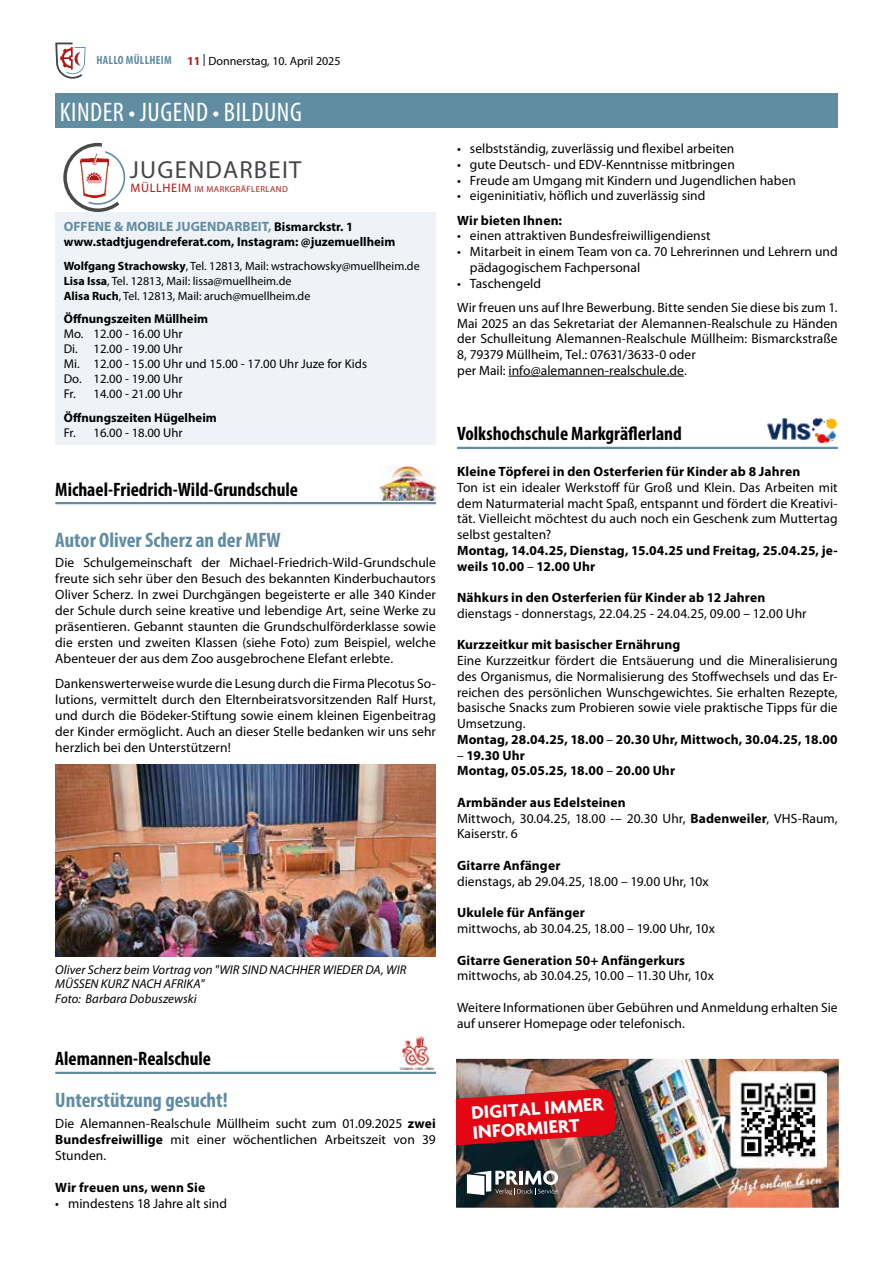
<style>
.page{position:relative;width:893px;height:1263px;background:#fff}
.page>*{position:absolute;margin:0;border:0;box-sizing:border-box;transform-origin:0 0}
.t1{font:condensed 27px "Myriad Pro";letter-spacing:.02em;color:#fff}
.t2{font:24.75px "Myriad Pro";letter-spacing:.05em;color:#444749}
.t3{font:700 condensed 21px "Myriad Pro";color:#618da2}
.t4{font:700 condensed 19.5px "Myriad Pro";color:#000}
.t5{font:700 19.5px/19.5px "Agenda";color:#fff}
.t6{font:13.5px/15.8px "Myriad Pro";letter-spacing:.005em;color:#000}
.t7{font:700 13.5px/15.8px "Myriad Pro";letter-spacing:.01em;color:#000}
.t8{font:700 13.5px "Myriad Pro";color:#618da2}
.t9{font:12.75px/15px "Myriad Pro";color:#000}
.t10{font:italic 12.75px/14.5px "Myriad Pro";letter-spacing:.005em;color:#000}
.t11{font:700 12.75px "Myriad Pro";color:#000}
.t12{font:12px/15px "Myriad Pro";color:#000}
.t13{font:700 condensed 12px "Myriad Pro";letter-spacing:.02em;color:#618da2}
.t14{font:8.7px "Myriad Pro";letter-spacing:.05em;color:#b61615}
.s1{font-weight:700;color:#b61615}
.s2{font-size:12.45px}
.s3{font-size:12.75px;color:#000}
.s4{font-weight:700}
.s5{font-weight:400}
</style>
<div class="page">
<svg style="left:55px;top:43px;width:31px;height:36px"></svg>
<hr style="left:509px;top:376px;width:175px;height:1px;background:#000">
<hr style="left:457px;top:447px;width:381px;height:2px;background:#618da2">
<img style="left:767px;top:418px;width:70px;height:25px">
<div style="left:55px;top:94px;width:783px;height:34px;background:#618da2"></div>
<div style="left:55px;top:213px;width:381px;height:232px;background:#eff2f6"></div>
<svg style="left:63px;top:143px;width:62px;height:69px"></svg>
<hr style="left:55px;top:502px;width:381px;height:2px;background:#618da2">
<img style="left:380px;top:467px;width:56px;height:34px">
<img style="left:55px;top:765px;width:381px;height:191px">
<hr style="left:55px;top:1072px;width:381px;height:2px;background:#618da2">
<img style="left:399px;top:1036px;width:36px;height:34px">
<img style="left:456px;top:1059px;width:383px;height:149px">
<img style="left:708px;top:1071px;width:118px;height:124px">
<svg style="left:467px;top:1170px;width:91px;height:25px"></svg>
<svg style="left:456px;top:1088px;width:160px;height:59px"></svg>
<p class="t13" style="left:96px;top:52px;width:77px">HALLO MÜLLHEIM</p>
<p class="t12" style="left:187px;top:53px;width:155px"><span class="s1">11</span> | Donnerstag, 10. April 2025</p>
<h1 class="t1" style="left:60px;top:96px;width:243px">KINDER • JUGEND • BILDUNG</h1>
<h2 class="t2" style="left:130px;top:154px;width:173px">JUGENDARBEIT</h2>
<p class="t14" style="left:131px;top:184px;width:159px"><span class="s2">MÜLLHEIM</span> IM MARKGRÄFLERLAND</p>
<p class="t8" style="left:64px;top:218px;width:291px">OFFENE &amp; MOBILE JUGENDARBEIT, <span class="s3">Bismarckstr. 1</span></p>
<p class="t11" style="left:64px;top:234px;width:333px">www.stadtjugendreferat.com, Instagram: @juzemuellheim</p>
<p class="t12" style="left:64px;top:258px;width:357px"><span class="s4">Wolfgang Strachowsky</span>, Tel. 12813, Mail: wstrachowsky@muellheim.de<br><span class="s4">Lisa Issa</span>, Tel. 12813, Mail: lissa@muellheim.de<br><span class="s4">Alisa Ruch</span>, Tel. 12813, Mail: aruch@muellheim.de</p>
<p class="t11" style="left:64px;top:311px;width:146px">Öffnungszeiten Müllheim</p>
<p class="t9" style="left:64px;top:326px;width:305px">Mo. 12.00 - 16.00 Uhr<br>Di. 12.00 - 19.00 Uhr<br>Mi. 12.00 - 15.00 Uhr und 15.00 - 17.00 Uhr Juze for Kids<br>Do. 12.00 - 19.00 Uhr<br>Fr. 14.00 - 21.00 Uhr</p>
<p class="t11" style="left:64px;top:409px;width:155px">Öffnungszeiten Hügelheim</p>
<p class="t9" style="left:64px;top:425px;width:120px">Fr. 16.00 - 18.00 Uhr</p>
<h3 class="t4" style="left:55px;top:477px;width:244px">Michael-Friedrich-Wild-Grundschule</h3>
<h3 class="t3" style="left:55px;top:527px;width:227px">Autor Oliver Scherz an der MFW</h3>
<p class="t6" style="left:55px;top:555px;width:382px;text-align:justify">Die Schulgemeinschaft der Michael-Friedrich-Wild-Grundschule freute sich sehr über den Besuch des bekannten Kinderbuchautors Oliver Scherz. In zwei Durchgängen begeisterte er alle 340 Kinder der Schule durch seine kreative und lebendige Art, seine Werke zu präsentieren. Gebannt staunten die Grundschulförderklasse sowie die ersten und zweiten Klassen (siehe Foto) zum Beispiel, welche Abenteuer der aus dem Zoo ausgebrochene Elefant erlebte.</p>
<p class="t6" style="left:55px;top:675px;width:382px;text-align:justify">Dankenswerterweise wurde die Lesung durch die Firma Plecotus So&shy;lutions, vermittelt durch den Elternbeiratsvorsitzenden Ralf Hurst, und durch die Bödeker-Stiftung sowie einem kleinen Eigenbeitrag der Kinder ermöglicht. Auch an dieser Stelle bedanken wir uns sehr herzlich bei den Unterstützern!</p>
<p class="t10" style="left:55px;top:963px;width:353px">Oliver Scherz beim Vortrag von "WIR SIND NACHHER WIEDER DA, WIR<br>MÜSSEN KURZ NACH AFRIKA"<br>Foto: Barbara Dobuszewski</p>
<h3 class="t4" style="left:55px;top:1046px;width:157px">Alemannen-Realschule</h3>
<h3 class="t3" style="left:55px;top:1087px;width:174px">Unterstützung gesucht!</h3>
<p class="t6" style="left:55px;top:1115px;width:382px;text-align:justify">Die Alemannen-Realschule Müllheim sucht zum 01.09.2025 <span class="s4">zwei Bundesfreiwillige</span> mit einer wöchentlichen Arbeitszeit von 39<br>Stunden.</p>
<p class="t7" style="left:55px;top:1179px;width:151px">Wir freuen uns, wenn Sie</p>
<p class="t6" style="left:55px;top:1195px;width:173px">• mindestens 18 Jahre alt sind</p>
<p class="t6" style="left:457px;top:141px;width:279px">• selbstständig, zuverlässig und flexibel arbeiten</p>
<p class="t6" style="left:457px;top:157px;width:279px">• gute Deutsch- und EDV-Kenntnisse mitbringen</p>
<p class="t6" style="left:457px;top:172px;width:340px">• Freude am Umgang mit Kindern und Jugendlichen haben</p>
<p class="t6" style="left:457px;top:188px;width:250px">• eigeninitiativ, höflich und zuverlässig sind</p>
<p class="t7" style="left:457px;top:212px;width:106px">Wir bieten Ihnen:</p>
<p class="t6" style="left:457px;top:228px;width:255px">• einen attraktiven Bundesfreiwilligendienst</p>
<p class="t6" style="left:470px;top:244px;width:369px;text-indent:-13px">• Mitarbeit in einem Team von ca. 70 Lehrerinnen und Lehrern und pädagogischem Fachpersonal</p>
<p class="t6" style="left:457px;top:271px;width:382px;line-height:24.3px">• Taschengeld<br>Wir freuen uns auf Ihre Bewerbung. Bitte senden Sie diese bis zum 1.</p>
<p class="t6" style="left:457px;top:315px;width:382px">Mai 2025 an das Sekretariat der Alemannen-Realschule zu Händen der Schulleitung Alemannen-Realschule Müllheim: Bismarckstraße 8, 79379 Müllheim, Tel.: 07631/3633-0 oder<br>per Mail: info@alemannen-realschule.de.</p>
<h3 class="t4" style="left:457px;top:422px;width:226px">Volkshochschule Markgräflerland</h3>
<p class="t7" style="left:457px;top:464px;width:345px">Kleine Töpferei in den Osterferien für Kinder ab 8 Jahren</p>
<p class="t6" style="left:457px;top:480px;width:382px;text-align:justify">Ton ist ein idealer Werkstoff für Groß und Klein. Das Arbeiten mit dem Naturmaterial macht Spaß, entspannt und fördert die Kreativi&shy;tät. Vielleicht möchtest du auch noch ein Geschenk zum Muttertag selbst gestalten?</p>
<p class="t7" style="left:457px;top:543px;width:382px">Montag, 14.04.25, Dienstag, 15.04.25 und Freitag, 25.04.25, je&shy;weils 10.00 <span class="s5">–</span> 12.00 Uhr</p>
<p class="t7" style="left:457px;top:590px;width:310px">Nähkurs in den Osterferien für Kinder ab 12 Jahren</p>
<p class="t6" style="left:457px;top:606px;width:351px">dienstags - donnerstags, 22.04.25 - 24.04.25, 09.00 – 12.00 Uhr</p>
<p class="t7" style="left:457px;top:637px;width:225px">Kurzzeitkur mit basischer Ernährung</p>
<p class="t6" style="left:457px;top:653px;width:382px">Eine Kurzzeitkur fördert die Entsäuerung und die Mineralisierung des Organismus, die Normalisierung des Stoffwechsels und das Er&shy;reichen des persönlichen Wunschgewichtes. Sie erhalten Rezepte, basische Snacks zum Probieren sowie viele praktische Tipps für die Umsetzung.<br><span class="s4">Montag, 28.04.25, 18.00</span> – <span class="s4">20.30 Uhr, Mittwoch, 30.04.25, 18.00</span></p>
<p class="t7" style="left:457px;top:747px;width:219px"><span class="s5">–</span> 19.30 Uhr<br>Montag, 05.05.25, 18.00 <span class="s5">–</span> 20.00 Uhr</p>
<p class="t6" style="left:457px;top:795px;width:382px"><span class="s4">Armbänder aus Edelsteinen<br></span>Mittwoch, 30.04.25, 18.00 -– 20.30 Uhr, <span class="s4">Badenweiler</span>, VHS-Raum,<br>Kaiserstr. 6</p>
<p class="t7" style="left:457px;top:858px;width:105px">Gitarre Anfänger</p>
<p class="t6" style="left:457px;top:873px;width:253px">dienstags, ab 29.04.25, 18.00 – 19.00 Uhr, 10x</p>
<p class="t7" style="left:457px;top:905px;width:129px">Ukulele für Anfänger</p>
<p class="t6" style="left:457px;top:921px;width:259px">mittwochs, ab 30.04.25, 18.00 – 19.00 Uhr, 10x</p>
<p class="t7" style="left:457px;top:952px;width:230px">Gitarre Generation 50+ Anfängerkurs</p>
<p class="t6" style="left:457px;top:968px;width:258px">mittwochs, ab 30.04.25, 10.00 – 11.30 Uhr, 10x</p>
<p class="t6" style="left:457px;top:1000px;width:382px">Weitere Informationen über Gebühren und Anmeldung erhalten Sie auf unserer Homepage oder telefonisch.</p>
<h3 class="t5" style="left:471px;top:1103px;width:134px;rotate:-4deg">DIGITAL IMMER<br>INFORMIERT</h3>
</div>
